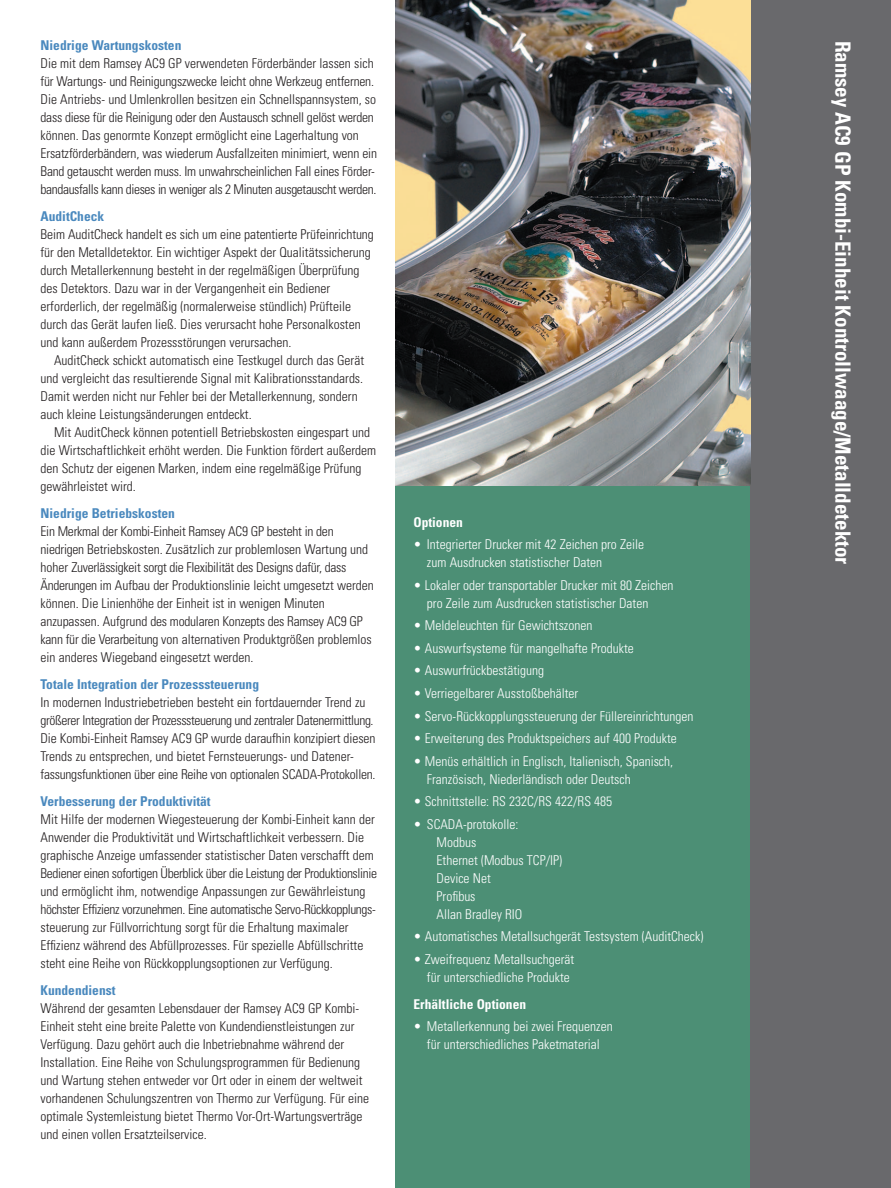
<style>
.page{position:relative;width:891px;height:1188px;background:#fff}
.page>*{position:absolute;margin:0;border:0;box-sizing:border-box;transform-origin:0 0}
.t1{font:700 condensed 21px "Univers";color:#fff}
.t2{font:300 condensed 13.5px/18px "Univers";color:#231f20}
.t3{font:300 condensed 13.5px/18px "Univers";color:#fff}
.t4{font:700 condensed 13.5px "Univers";color:#4a89be}
.t5{font:700 condensed 13.5px "Univers";color:#fff}
</style>
<div class="page">
<div style="left:395px;top:0;width:355px;height:1188px;background:#4c8f75"></div>
<div style="left:750px;top:0;width:141px;height:1188px;background:#69696c"></div>
<img style="left:395px;top:0;width:355px;height:486px">
<p class="t4" style="left:41px;top:40px;width:142px">Niedrige Wartungskosten</p>
<p class="t2" style="left:41px;top:56px;width:338px">Die mit dem Ramsey AC9 GP verwendeten Förderbänder lassen sich für Wartungs- und Reinigungszwecke leicht ohne Werkzeug entfernen.<br>Die Antriebs- und Umlenkrollen besitzen ein Schnellspannsystem, so dass diese für die Reinigung oder den Austausch schnell gelöst werden können. Das genormte Konzept ermöglicht eine Lagerhaltung von Ersatzförderbändern, was wiederum Ausfallzeiten minimiert, wenn ein Band getauscht werden muss. Im unwahrscheinlichen Fall eines Förder&shy;bandausfalls kann dieses in weniger als 2 Minuten ausgetauscht werden.</p>
<p class="t4" style="left:41px;top:211px;width:65px">AuditCheck</p>
<p class="t2" style="left:41px;top:227px;width:335px">Beim AuditCheck handelt es sich um eine patentierte Prüfeinrichtung für den Metalldetektor. Ein wichtiger Aspekt der Qualitätssicherung durch Metallerkennung besteht in der regelmäßigen Überprüfung des Detektors. Dazu war in der Vergangenheit ein Bediener erforderlich, der regelmäßig (normalerweise stündlich) Prüfteile durch das Gerät laufen ließ. Dies verursacht hohe Personalkosten und kann außerdem Prozessstörungen verursachen.</p>
<p class="t2" style="left:41px;top:353px;width:325px;text-indent:13px">AuditCheck schickt automatisch eine Testkugel durch das Gerät und vergleicht das resultierende Signal mit Kalibrationsstandards.<br>Damit werden nicht nur Fehler bei der Metallerkennung, sondern auch kleine Leistungsänderungen entdeckt.</p>
<p class="t2" style="left:41px;top:425px;width:337px;text-indent:13px">Mit AuditCheck können potentiell Betriebskosten eingespart und die Wirtschaftlichkeit erhöht werden. Die Funktion fördert außerdem den Schutz der eigenen Marken, indem eine regelmäßige Prüfung gewährleistet wird.</p>
<p class="t4" style="left:41px;top:508px;width:136px">Niedrige Betriebskosten</p>
<p class="t2" style="left:41px;top:524px;width:335px">Ein Merkmal der Kombi-Einheit Ramsey AC9 GP besteht in den niedrigen Betriebskosten. Zusätzlich zur problemlosen Wartung und hoher Zuverlässigkeit sorgt die Flexibilität des Designs dafür, dass Änderungen im Aufbau der Produktionslinie leicht umgesetzt werden können. Die Linienhöhe der Einheit ist in wenigen Minuten anzupassen. Aufgrund des modularen Konzepts des Ramsey AC9 GP kann für die Verarbeitung von alternativen Produktgrößen problemlos ein anderes Wiegeband eingesetzt werden.</p>
<p class="t4" style="left:41px;top:679px;width:220px">Totale Integration der Prozesssteuerung</p>
<p class="t2" style="left:41px;top:695px;width:337px">In modernen Industriebetrieben besteht ein fortdauernder Trend zu größerer Integration der Prozesssteuerung und zentraler Datenermittlung.<br>Die Kombi-Einheit Ramsey AC9 GP wurde daraufhin konzipiert diesen Trends zu entsprechen, und bietet Fernsteuerungs- und Datener&shy;fassungsfunktionen über eine Reihe von optionalen SCADA-Protokollen.</p>
<p class="t4" style="left:41px;top:796px;width:172px">Verbesserung der Produktivität</p>
<p class="t2" style="left:41px;top:812px;width:338px">Mit Hilfe der modernen Wiegesteuerung der Kombi-Einheit kann der Anwender die Produktivität und Wirtschaftlichkeit verbessern. Die graphische Anzeige umfassender statistischer Daten verschafft dem Bediener einen sofortigen Überblick über die Leistung der Produktionslinie und ermöglicht ihm, notwendige Anpassungen zur Gewährleistung höchster Effizienz vorzunehmen. Eine automatische Servo-Rückkopplungs&shy;steuerung zur Füllvorrichtung sorgt für die Erhaltung maximaler Effizienz während des Abfüllprozesses. Für spezielle Abfüllschritte steht eine Reihe von Rückkopplungsoptionen zur Verfügung.</p>
<p class="t4" style="left:41px;top:985px;width:76px">Kundendienst</p>
<p class="t2" style="left:41px;top:1001px;width:330px">Während der gesamten Lebensdauer der Ramsey AC9 GP Kombi-Einheit steht eine breite Palette von Kundendienstleistungen zur Verfügung. Dazu gehört auch die Inbetriebnahme während der Installation. Eine Reihe von Schulungsprogrammen für Bedienung und Wartung stehen entweder vor Ort oder in einem der weltweit vorhandenen Schulungszentren von Thermo zur Verfügung. Für eine optimale Systemleistung bietet Thermo Vor-Ort-Wartungsverträge und einen vollen Ersatzteilservice.</p>
<p class="t5" style="left:413px;top:517px;width:51px">Optionen</p>
<p class="t3" style="left:427px;top:537px;width:219px;text-indent:-14px">• Integrierter Drucker mit 42 Zeichen pro Zeile zum Ausdrucken statistischer Daten</p>
<p class="t3" style="left:427px;top:577px;width:248px;text-indent:-14px">• Lokaler oder transportabler Drucker mit 80 Zeichen pro Zeile zum Ausdrucken statistischer Daten</p>
<p class="t3" style="left:413px;top:618px;width:180px">• Meldeleuchten für Gewichtszonen</p>
<p class="t3" style="left:413px;top:640px;width:222px">• Auswurfsysteme für mangelhafte Produkte</p>
<p class="t3" style="left:413px;top:663px;width:132px">• Auswurfrückbestätigung</p>
<p class="t3" style="left:413px;top:685px;width:166px">• Verriegelbarer Ausstoßbehälter</p>
<p class="t3" style="left:413px;top:708px;width:282px">• Servo-Rückkopplungssteuerung der Füllereinrichtungen</p>
<p class="t3" style="left:413px;top:731px;width:265px">• Erweiterung des Produktspeichers auf 400 Produkte</p>
<p class="t3" style="left:427px;top:753px;width:248px;text-indent:-14px">• Menüs erhältlich in Englisch, Italienisch, Spanisch,<br>Französisch, Niederländisch oder Deutsch</p>
<p class="t3" style="left:413px;top:794px;width:200px">• Schnittstelle: RS 232C/RS 422/RS 485</p>
<p class="t3" style="left:437px;top:816px;width:127px;text-indent:-23px">• SCADA-protokolle:<br>Modbus<br>Ethernet (Modbus TCP/IP)<br>Device Net<br>Profibus<br>Allan Bradley RIO</p>
<p class="t3" style="left:413px;top:929px;width:291px">• Automatisches Metallsuchgerät Testsystem (AuditCheck)</p>
<p class="t3" style="left:427px;top:951px;width:149px;text-indent:-14px">• Zweifrequenz Metallsuchgerät für unterschiedliche Produkte</p>
<p class="t5" style="left:413px;top:999px;width:114px">Erhältliche Optionen</p>
<p class="t3" style="left:413px;top:1019px;width:201px;text-align:center">• Metallerkennung bei zwei Frequenzen für unterschiedliches Paketmaterial</p>
<h1 class="t1" style="left:851px;top:40px;width:525px;rotate:90deg">Ramsey AC9 GP Kombi-Einheit Kontrollwaage/Metalldetektor</h1>
</div>
